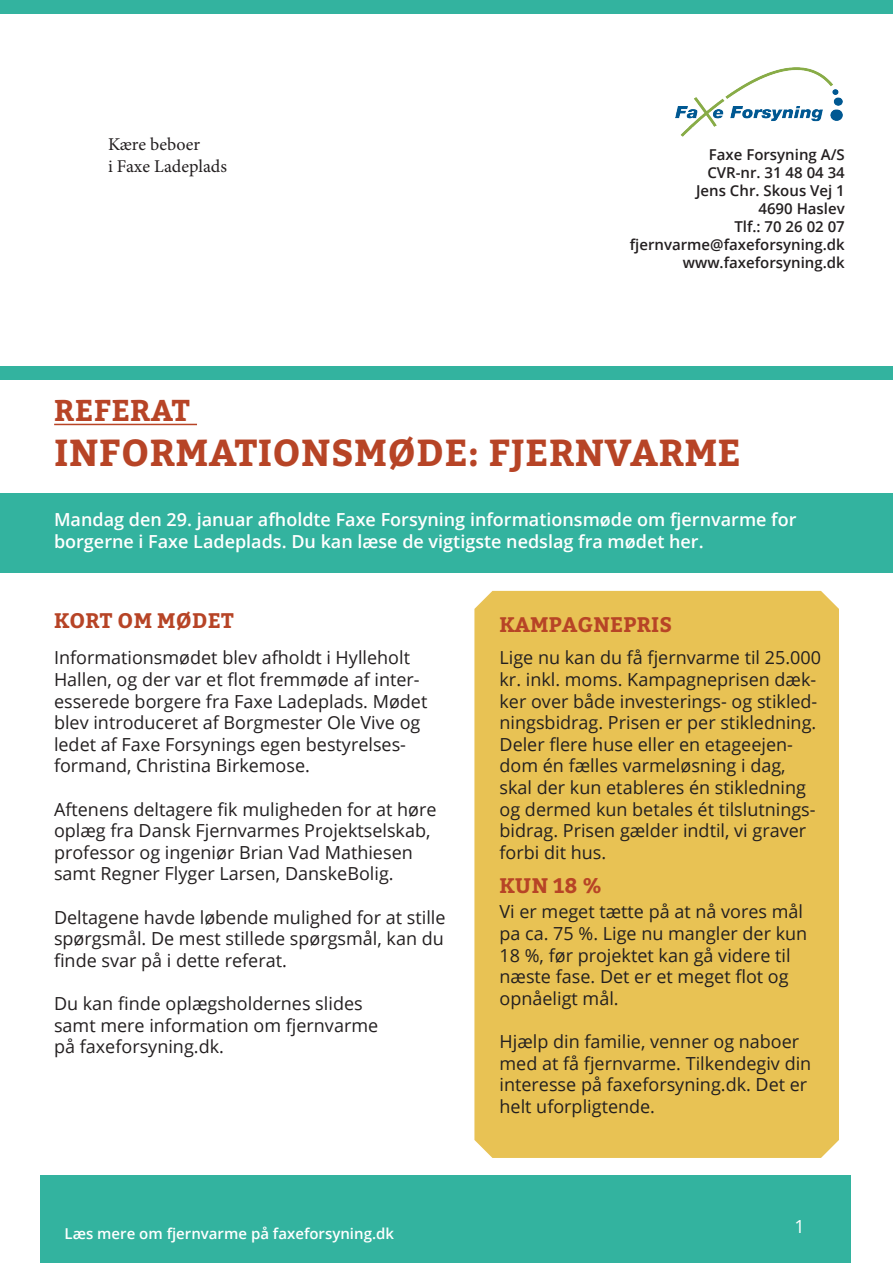
<style>
.page{position:relative;width:893px;height:1263px;background:#fff}
.page>*{position:absolute;margin:0;border:0;box-sizing:border-box;transform-origin:0 0}
.t1{font:700 37.5px "Bitter";letter-spacing:.01em;color:#b74426}
.t2{font:700 30px "Bitter";letter-spacing:.01em;color:#b74426}
.t3{font:700 21px "Bitter";letter-spacing:.01em;color:#b74426}
.t4{font:18px/21.6px "Open Sans";color:#231f20}
.t5{font:600 18px/21.6px "Open Sans";color:#fff}
.t6{font:18px/21.6px "Minion Pro";color:#231f20}
.t7{font:18px "Open Sans";color:#fff}
.t8{font:600 15px "Open Sans";color:#231f20}
.t9{font:600 15px "Open Sans";color:#fff}
</style>
<div class="page">
<div style="left:474px;top:591px;width:365px;height:567px;background:#e8c254"></div>
<div style="left:0;top:493px;width:893px;height:80px;background:#33b39f"></div>
<img style="left:675px;top:68px;width:167px;height:69px">
<hr style="left:54px;top:424px;width:143px;height:1px;background:#b74426">
<div style="left:0;top:366px;width:893px;height:14px;background:#33b39f"></div>
<div style="left:0;top:0;width:893px;height:14px;background:#33b39f"></div>
<div style="left:40px;top:1175px;width:810px;height:88px;background:#33b39f"></div>
<p class="t6" style="left:108px;top:134px;width:120px">Kære beboer<br>i Faxe Ladeplads</p>
<p class="t8" style="left:709px;top:144px;width:137px">Faxe Forsyning A/S</p>
<p class="t8" style="left:707px;top:162px;width:139px">CVR-nr. 31 48 04 34</p>
<p class="t8" style="left:696px;top:180px;width:150px">Jens Chr. Skous Vej 1</p>
<p class="t8" style="left:758px;top:198px;width:88px">4690 Haslev</p>
<p class="t8" style="left:734px;top:216px;width:112px">Tlf.: 70 26 02 07</p>
<p class="t8" style="left:630px;top:234px;width:216px">fjernvarme@faxeforsyning.dk</p>
<p class="t8" style="left:683px;top:252px;width:163px">www.faxeforsyning.dk</p>
<p class="t2" style="left:54px;top:391px;width:137px">REFERAT</p>
<p class="t1" style="left:54px;top:429px;width:688px">INFORMATIONSMØDE: FJERNVARME</p>
<p class="t5" style="left:54px;top:508px;width:744px">Mandag den 29. januar afholdte Faxe Forsyning informationsmøde om fjernvarme for borgerne i Faxe Ladeplads. Du kan læse de vigtigste nedslag fra mødet her.</p>
<p class="t3" style="left:54px;top:607px;width:181px">KORT OM MØDET</p>
<p class="t3" style="left:500px;top:611px;width:174px">KAMPAGNEPRIS</p>
<p class="t4" style="left:500px;top:647px;width:323px">Lige nu kan du få fjernvarme til 25.000 kr. inkl. moms. Kampagneprisen dæk&shy;ker over både investerings- og stikled&shy;ningsbidrag. Prisen er per stikledning.<br>Deler flere huse eller en etageejen&shy;dom én fælles varmeløsning i dag, skal der kun etableres én stikledning og dermed kun betales ét tilslutnings&shy;bidrag. Prisen gælder indtil, vi graver forbi dit hus.</p>
<p class="t3" style="left:500px;top:872px;width:104px">KUN 18 %</p>
<p class="t4" style="left:500px;top:901px;width:309px">Vi er meget tætte på at nå vores mål pa ca. 75 %. Lige nu mangler der kun<br>18 %, før projektet kan gå videre til næste fase. Det er et meget flot og opnåeligt mål.</p>
<p class="t4" style="left:500px;top:1030px;width:313px">Hjælp din familie, venner og naboer med at få fjernvarme. Tilkendegiv din interesse på faxeforsyning.dk. Det er helt uforpligtende.</p>
<p class="t4" style="left:54px;top:647px;width:375px">Informationsmødet blev afholdt i Hylleholt Hallen, og der var et flot fremmøde af inter&shy;esserede borgere fra Faxe Ladeplads. Mødet blev introduceret af Borgmester Ole Vive og ledet af Faxe Forsynings egen bestyrelses&shy;formand, Christina Birkemose.</p>
<p class="t4" style="left:54px;top:798px;width:384px">Aftenens deltagere fik muligheden for at høre oplæg fra Dansk Fjernvarmes Projektselskab, professor og ingeniør Brian Vad Mathiesen samt Regner Flyger Larsen, DanskeBolig.</p>
<p class="t4" style="left:54px;top:906px;width:393px;text-align:justify">Deltagene havde løbende mulighed for at stille spørgsmål. De mest stillede spørgsmål, kan du finde svar på i dette referat.</p>
<p class="t4" style="left:54px;top:992px;width:326px">Du kan finde oplægsholdernes slides samt mere information om fjernvarme på faxeforsyning.dk.</p>
<p class="t9" style="left:65px;top:1223px;width:331px">Læs mere om fjernvarme på faxeforsyning.dk</p>
<p class="t7" style="left:794px;top:1214px;width:12px">1</p>
</div>
